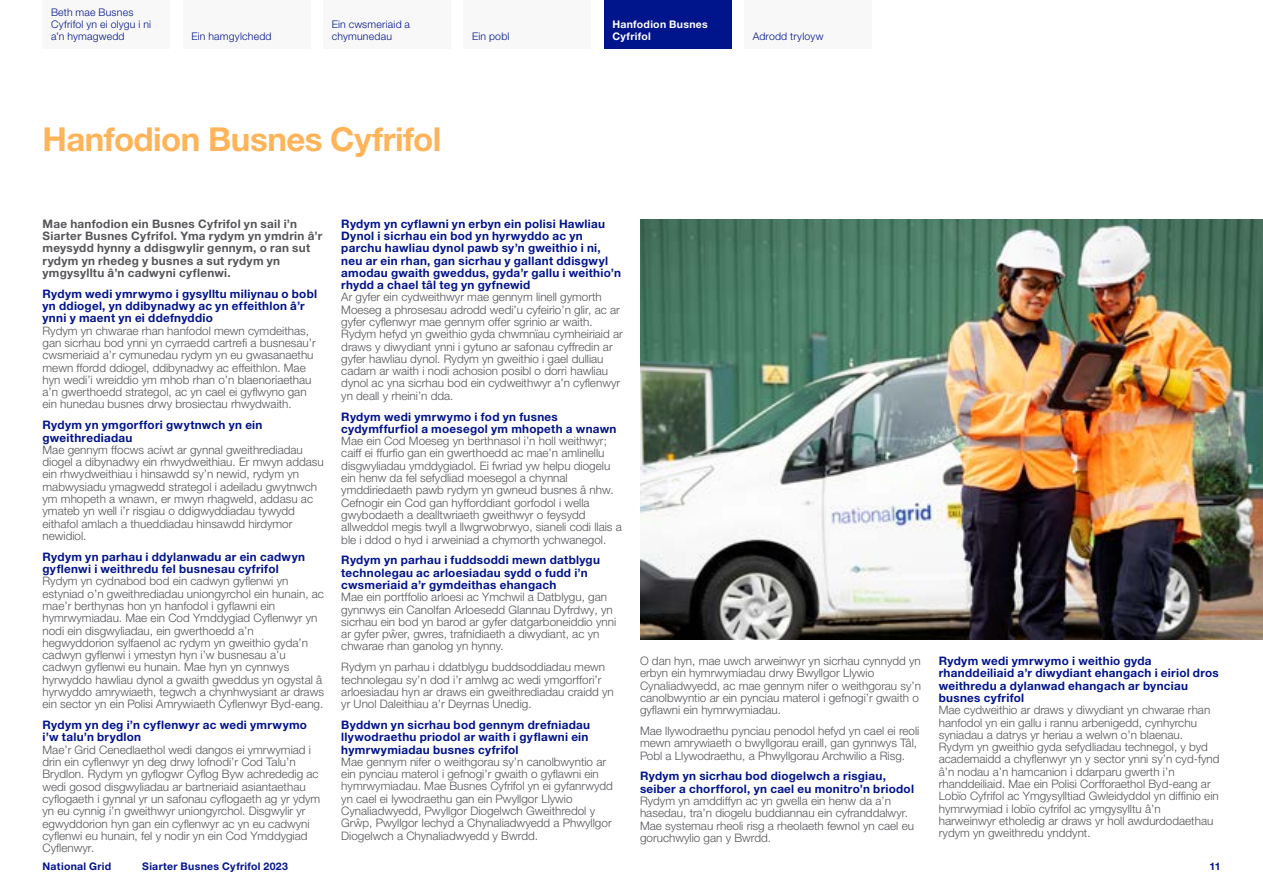
<style>
.page{position:relative;width:1263px;height:893px;background:#fff}
.page>*{position:absolute;margin:0;border:0;box-sizing:border-box;transform-origin:0 0}
.t1{font:700 33px "Helvetica Neue LT Std";letter-spacing:-.015em;color:#ffb45a}
.t2{font:300 11.7px/12.3px "Helvetica Neue LTW1 G";color:#55555a}
.t3{font:700 11.7px/12.3px "Helvetica Neue LT Std";letter-spacing:.025em;color:#00148c}
.t4{font:700 11.7px/12.3px "Helvetica Neue LT Std";letter-spacing:.025em;color:#55555a}
.t5{font:300 10.5px/12px "Helvetica Neue LTW1 G";letter-spacing:.02em;color:#00148c}
.t6{font:700 10.5px "Helvetica Neue LT Std";letter-spacing:.03em;color:#00148c}
.t7{font:700 10.5px/12px "Helvetica Neue LT Std";letter-spacing:.03em;color:#fff}
</style>
<div class="page">
<img style="left:640px;top:219px;width:623px;height:421px">
<div style="left:183px;top:0;width:127px;height:49px;background:#f8f8f8"></div>
<div style="left:604px;top:0;width:127px;height:49px;background:#00148c"></div>
<div style="left:43px;top:0;width:127px;height:49px;background:#f8f8f8"></div>
<div style="left:744px;top:0;width:128px;height:49px;background:#f8f8f8"></div>
<div style="left:323px;top:0;width:128px;height:49px;background:#f8f8f8"></div>
<div style="left:463px;top:0;width:128px;height:49px;background:#f8f8f8"></div>
<p class="t5" style="left:51px;top:6px;width:102px">Beth mae Busnes<br>Cyfrifol yn ei olygu i ni a’n hymagwedd</p>
<p class="t5" style="left:191px;top:30px;width:82px">Ein hamgylchedd</p>
<p class="t5" style="left:332px;top:18px;width:80px">Ein cwsmeriaid a chymunedau</p>
<p class="t5" style="left:472px;top:30px;width:39px">Ein pobl</p>
<p class="t7" style="left:612px;top:18px;width:97px">Hanfodion Busnes<br>Cyfrifol</p>
<p class="t5" style="left:753px;top:30px;width:72px">Adrodd tryloyw</p>
<h1 class="t1" style="left:43px;top:119px;width:400px">Hanfodion Busnes Cyfrifol</h1>
<p class="t4" style="left:43px;top:217px;width:281px">Mae hanfodion ein Busnes Cyfrifol yn sail i’n Siarter Busnes Cyfrifol. Yma rydym yn ymdrin â’r meysydd hynny a ddisgwylir gennym, o ran sut rydym yn rhedeg y busnes a sut rydym yn ymgysylltu â’n cadwyni cyflenwi.</p>
<p class="t3" style="left:43px;top:287px;width:276px">Rydym wedi ymrwymo i gysylltu miliynau o bobl yn ddiogel, yn ddibynadwy ac yn effeithlon â’r ynni y maent yn ei ddefnyddio</p>
<p class="t2" style="left:43px;top:324px;width:275px">Rydym yn chwarae rhan hanfodol mewn cymdeithas, gan sicrhau bod ynni yn cyrraedd cartrefi a busnesau’r cwsmeriaid a’r cymunedau rydym yn eu gwasanaethu mewn ffordd ddiogel, ddibynadwy ac effeithlon. Mae hyn wedi’i wreiddio ym mhob rhan o’n blaenoriaethau a’n gwerthoedd strategol, ac yn cael ei gyflwyno gan ein hunedau busnes drwy brosiectau rhwydwaith.</p>
<p class="t3" style="left:43px;top:419px;width:222px">Rydym yn ymgorffori gwytnwch yn ein gweithrediadau</p>
<p class="t2" style="left:43px;top:443px;width:283px">Mae gennym ffocws acíwt ar gynnal gweithrediadau diogel a dibynadwy ein rhwydweithiau. Er mwyn addasu ein rhwydweithiau i hinsawdd sy’n newid, rydym yn mabwysiadu ymagwedd strategol i adeiladu gwytnwch ym mhopeth a wnawn, er mwyn rhagweld, addasu ac ymateb yn well i’r risgiau o ddigwyddiadau tywydd eithafol amlach a thueddiadau hinsawdd hirdymor newidiol.</p>
<p class="t3" style="left:43px;top:550px;width:264px">Rydym yn parhau i ddylanwadu ar ein cadwyn gyflenwi i weithredu fel busnesau cyfrifol</p>
<p class="t2" style="left:43px;top:575px;width:283px">Rydym yn cydnabod bod ein cadwyn gyflenwi yn estyniad o’n gweithrediadau uniongyrchol ein hunain, ac mae’r berthynas hon yn hanfodol i gyflawni ein hymrwymiadau. Mae ein Cod Ymddygiad Cyflenwyr yn nodi ein disgwyliadau, ein gwerthoedd a’n hegwyddorion sylfaenol ac rydym yn gweithio gyda’n cadwyn gyflenwi i ymestyn hyn i’w busnesau a’u cadwyn gyflenwi eu hunain. Mae hyn yn cynnwys hyrwyddo hawliau dynol a gwaith gweddus yn ogystal â hyrwyddo amrywiaeth, tegwch a chynhwysiant ar draws ein sector yn ein Polisi Amrywiaeth Cyflenwyr Byd-eang.</p>
<p class="t3" style="left:43px;top:718px;width:266px">Rydym yn deg i’n cyflenwyr ac wedi ymrwymo i’w talu’n brydlon</p>
<p class="t2" style="left:43px;top:743px;width:279px">Mae’r Grid Cenedlaethol wedi dangos ei ymrwymiad i drin ein cyflenwyr yn deg drwy lofnodi’r Cod Talu’n Brydlon. Rydym yn gyflogwr Cyflog Byw achrededig ac wedi gosod disgwyliadau ar bartneriaid asiantaethau cyflogaeth i gynnal yr un safonau cyflogaeth ag yr ydym yn eu cynnig i’n gweithwyr uniongyrchol. Disgwylir yr egwyddorion hyn gan ein cyflenwyr ac yn eu cadwyni cyflenwi eu hunain, fel y nodir yn ein Cod Ymddygiad Cyflenwyr.</p>
<p class="t3" style="left:341px;top:217px;width:281px">Rydym yn cyflawni yn erbyn ein polisi Hawliau Dynol i sicrhau ein bod yn hyrwyddo ac yn parchu hawliau dynol pawb sy’n gweithio i ni, neu ar ein rhan, gan sicrhau y gallant ddisgwyl amodau gwaith gweddus, gyda’r gallu i weithio’n rhydd a chael tâl teg yn gyfnewid</p>
<p class="t2" style="left:341px;top:291px;width:283px">Ar gyfer ein cydweithwyr mae gennym linell gymorth Moeseg a phrosesau adrodd wedi’u cyfeirio’n glir, ac ar gyfer cyflenwyr mae gennym offer sgrinio ar waith.<br>Rydym hefyd yn gweithio gyda chwmnïau cymheiriaid ar draws y diwydiant ynni i gytuno ar safonau cyffredin ar gyfer hawliau dynol. Rydym yn gweithio i gael dulliau cadarn ar waith i nodi achosion posibl o dorri hawliau dynol ac yna sicrhau bod ein cydweithwyr a’n cyflenwyr yn deall y rheini’n dda.</p>
<p class="t3" style="left:341px;top:410px;width:277px">Rydym wedi ymrwymo i fod yn fusnes cydymffurfiol a moesegol ym mhopeth a wnawn</p>
<p class="t2" style="left:341px;top:435px;width:282px">Mae ein Cod Moeseg yn berthnasol i’n holl weithwyr; caiff ei ffurfio gan ein gwerthoedd ac mae’n amlinellu disgwyliadau ymddygiadol. Ei fwriad yw helpu diogelu ein henw da fel sefydliad moesegol a chynnal ymddiriedaeth pawb rydym yn gwneud busnes â nhw.<br>Cefnogir ein Cod gan hyfforddiant gorfodol i wella gwybodaeth a dealltwriaeth gweithwyr o feysydd allweddol megis twyll a llwgrwobrwyo, sianeli codi llais a ble i ddod o hyd i arweiniad a chymorth ychwanegol.</p>
<p class="t3" style="left:341px;top:554px;width:260px">Rydym yn parhau i fuddsoddi mewn datblygu technolegau ac arloesiadau sydd o fudd i’n cwsmeriaid a’r gymdeithas ehangach</p>
<p class="t2" style="left:341px;top:591px;width:276px">Mae ein portffolio arloesi ac Ymchwil a Datblygu, gan gynnwys ein Canolfan Arloesedd Glannau Dyfrdwy, yn sicrhau ein bod yn barod ar gyfer datgarboneiddio ynni ar gyfer pŵer, gwres, trafnidiaeth a diwydiant, ac yn chwarae rhan ganolog yn hynny.</p>
<p class="t2" style="left:341px;top:661px;width:274px">Rydym yn parhau i ddatblygu buddsoddiadau mewn technolegau sy’n dod i’r amlwg ac wedi ymgorffori’r arloesiadau hyn ar draws ein gweithrediadau craidd yn yr Unol Daleithiau a’r Deyrnas Unedig.</p>
<p class="t3" style="left:341px;top:718px;width:250px">Byddwn yn sicrhau bod gennym drefniadau llywodraethu priodol ar waith i gyflawni ein hymrwymiadau busnes cyfrifol</p>
<p class="t2" style="left:341px;top:755px;width:273px">Mae gennym nifer o weithgorau sy’n canolbwyntio ar ein pynciau materol i gefnogi’r gwaith o gyflawni ein hymrwymiadau. Mae Busnes Cyfrifol yn ei gyfanrwydd yn cael ei lywodraethu gan ein Pwyllgor Llywio Cynaliadwyedd, Pwyllgor Diogelwch Gweithredol y Grŵp, Pwyllgor Iechyd a Chynaliadwyedd a Phwyllgor Diogelwch a Chynaliadwyedd y Bwrdd.</p>
<p class="t2" style="left:640px;top:655px;width:282px">O dan hyn, mae uwch arweinwyr yn sicrhau cynnydd yn erbyn ein hymrwymiadau drwy Bwyllgor Llywio Cynaliadwyedd, ac mae gennym nifer o weithgorau sy’n canolbwyntio ar ein pynciau materol i gefnogi’r gwaith o gyflawni ein hymrwymiadau.</p>
<p class="t2" style="left:640px;top:725px;width:281px">Mae llywodraethu pynciau penodol hefyd yn cael ei reoli mewn amrywiaeth o bwyllgorau eraill, gan gynnwys Tâl,<br>Pobl a Llywodraethu, a Phwyllgorau Archwilio a Risg.</p>
<p class="t3" style="left:640px;top:770px;width:275px">Rydym yn sicrhau bod diogelwch a risgiau, seiber a chorfforol, yn cael eu monitro’n briodol</p>
<p class="t2" style="left:640px;top:795px;width:276px">Rydym yn amddiffyn ac yn gwella ein henw da a’n hasedau, tra’n diogelu buddiannau ein cyfranddalwyr.<br>Mae systemau rheoli risg a rheolaeth fewnol yn cael eu goruchwylio gan y Bwrdd.</p>
<p class="t3" style="left:939px;top:654px;width:282px">Rydym wedi ymrwymo i weithio gyda rhanddeiliaid a’r diwydiant ehangach i eiriol dros weithredu a dylanwad ehangach ar bynciau busnes cyfrifol</p>
<p class="t2" style="left:939px;top:704px;width:282px">Mae cydweithio ar draws y diwydiant yn chwarae rhan hanfodol yn ein gallu i rannu arbenigedd, cynhyrchu syniadau a datrys yr heriau a welwn o’n blaenau.<br>Rydym yn gweithio gyda sefydliadau technegol, y byd academaidd a chyflenwyr yn y sector ynni sy’n cyd-fynd â’n nodau a’n hamcanion i ddarparu gwerth i’n rhanddeiliaid. Mae ein Polisi Corfforaethol Byd-eang ar Lobïo Cyfrifol ac Ymgysylltiad Gwleidyddol yn diffinio ein hymrwymiad i lobïo cyfrifol ac ymgysylltu â’n harweinwyr etholedig ar draws yr holl awdurdodaethau rydym yn gweithredu ynddynt.</p>
<p class="t6" style="left:43px;top:859px;width:70px">National Grid</p>
<p class="t6" style="left:142px;top:859px;width:147px">Siarter Busnes Cyfrifol 2023</p>
<p class="t6" style="left:1209px;top:859px;width:13px">11</p>
</div>
